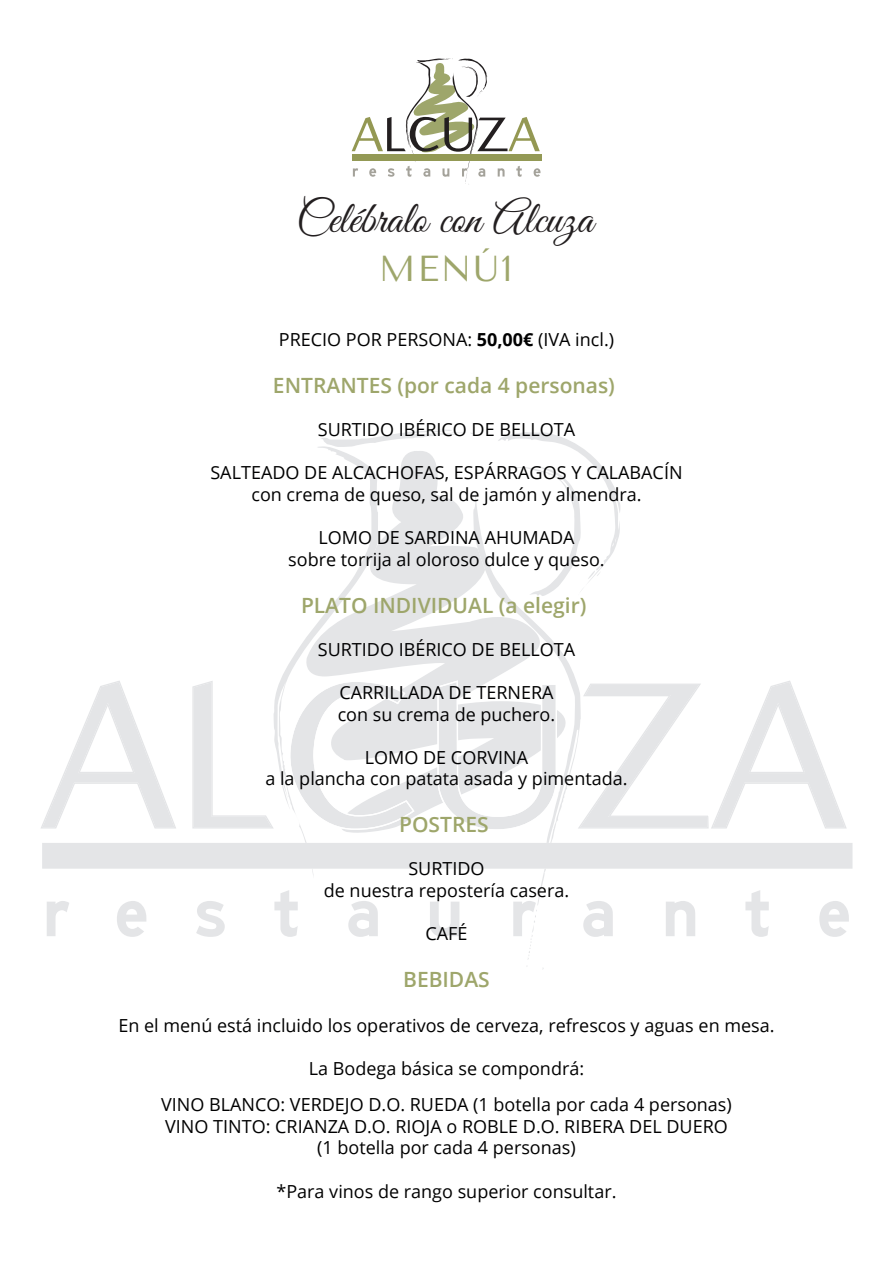
<style>
.page{position:relative;width:893px;height:1263px;background:#fff}
.page>*{position:absolute;margin:0;border:0;box-sizing:border-box;transform-origin:0 0}
.t1{font:45px "Great Vibes";color:#231f20}
.t2{font:36px "Tenor Sans";letter-spacing:.05em;color:#9ea66b}
.t3{font:600 21px "Open Sans";color:#9ea66b}
.t4{font:18px/21.6px "Open Sans";color:#000001;text-align:center}
.s1{font-weight:700}
</style>
<div class="page">
<svg style="left:47px;top:901px;width:22px;height:35px"></svg>
<svg style="left:117px;top:901px;width:29px;height:36px"></svg>
<svg style="left:196px;top:901px;width:29px;height:36px"></svg>
<svg style="left:274px;top:890px;width:24px;height:47px"></svg>
<svg style="left:348px;top:901px;width:30px;height:36px"></svg>
<svg style="left:430px;top:902px;width:29px;height:35px"></svg>
<svg style="left:583px;top:901px;width:30px;height:36px"></svg>
<svg style="left:666px;top:901px;width:29px;height:35px"></svg>
<svg style="left:745px;top:890px;width:24px;height:47px"></svg>
<svg style="left:819px;top:901px;width:30px;height:36px"></svg>
<svg style="left:378px;top:451px;width:95px;height:380px;fill:#e4e5e7"></svg>
<svg style="left:41px;top:681px;width:135px;height:147px"></svg>
<svg style="left:192px;top:681px;width:81px;height:147px"></svg>
<svg style="left:378px;top:681px;width:36px;height:149px"></svg>
<svg style="left:437px;top:680px;width:36px;height:150px"></svg>
<svg style="left:581px;top:681px;width:266px;height:147px"></svg>
<svg style="left:321px;top:430px;width:152px;height:16px"></svg>
<svg style="left:498px;top:432px;width:123px;height:148px"></svg>
<svg style="left:473px;top:491px;width:108px;height:478px"></svg>
<svg style="left:273px;top:446px;width:105px;height:430px"></svg>
<div style="left:42px;top:843px;width:810px;height:26px;background:#e4e5e7"></div>
<svg style="left:352px;top:58px;width:188px;height:126px"></svg>
<div style="left:352px;top:155px;width:189px;height:6px;background:#939955"></div>
<h1 class="t1" style="left:296px;top:194px;width:298px">Celébralo con Alcuza</h1>
<h2 class="t2" style="left:379px;top:248px;width:135px">MENÚ1</h2>
<p class="t4" style="left:279px;top:328px;width:337px">PRECIO POR PERSONA: <span class="s1">50,00€</span> (IVA incl.)</p>
<p class="t3" style="left:273px;top:371px;width:343px">ENTRANTES (por cada 4 personas)</p>
<p class="t4" style="left:318px;top:418px;width:259px">SURTIDO IBÉRICO DE BELLOTA</p>
<p class="t4" style="left:210px;top:462px;width:474px">SALTEADO DE ALCACHOFAS, ESPÁRRAGOS Y CALABACÍN con crema de queso, sal de jamón y almendra.</p>
<p class="t4" style="left:288px;top:526px;width:318px">LOMO DE SARDINA AHUMADA<br>sobre torrija al oloroso dulce y queso.</p>
<p class="t3" style="left:301px;top:591px;width:287px">PLATO INDIVIDUAL (a elegir)</p>
<p class="t4" style="left:318px;top:638px;width:259px">SURTIDO IBÉRICO DE BELLOTA</p>
<p class="t4" style="left:338px;top:681px;width:219px;text-align:left">CARRILLADA DE TERNERA con su crema de puchero.</p>
<p class="t4" style="left:265px;top:746px;width:364px">LOMO DE CORVINA<br>a la plancha con patata asada y pimentada.</p>
<p class="t3" style="left:399px;top:810px;width:91px">POSTRES</p>
<p class="t4" style="left:324px;top:858px;width:247px">SURTIDO<br>de nuestra repostería casera.</p>
<p class="t4" style="left:425px;top:922px;width:44px">CAFÉ</p>
<p class="t3" style="left:403px;top:965px;width:88px">BEBIDAS</p>
<p class="t4" style="left:118px;top:1014px;width:658px">En el menú está incluido los operativos de cerveza, refrescos y aguas en mesa.</p>
<p class="t4" style="left:161px;top:1050px;width:572px;line-height:36px">La Bodega básica se compondrá:<br>VINO BLANCO: VERDEJO D.O. RUEDA (1 botella por cada 4 personas)</p>
<p class="t4" style="left:165px;top:1115px;width:564px">VINO TINTO: CRIANZA D.O. RIOJA o ROBLE D.O. RIBERA DEL DUERO (1 botella por cada 4 personas)</p>
<p class="t4" style="left:276px;top:1180px;width:341px">*Para vinos de rango superior consultar.</p>
</div>
